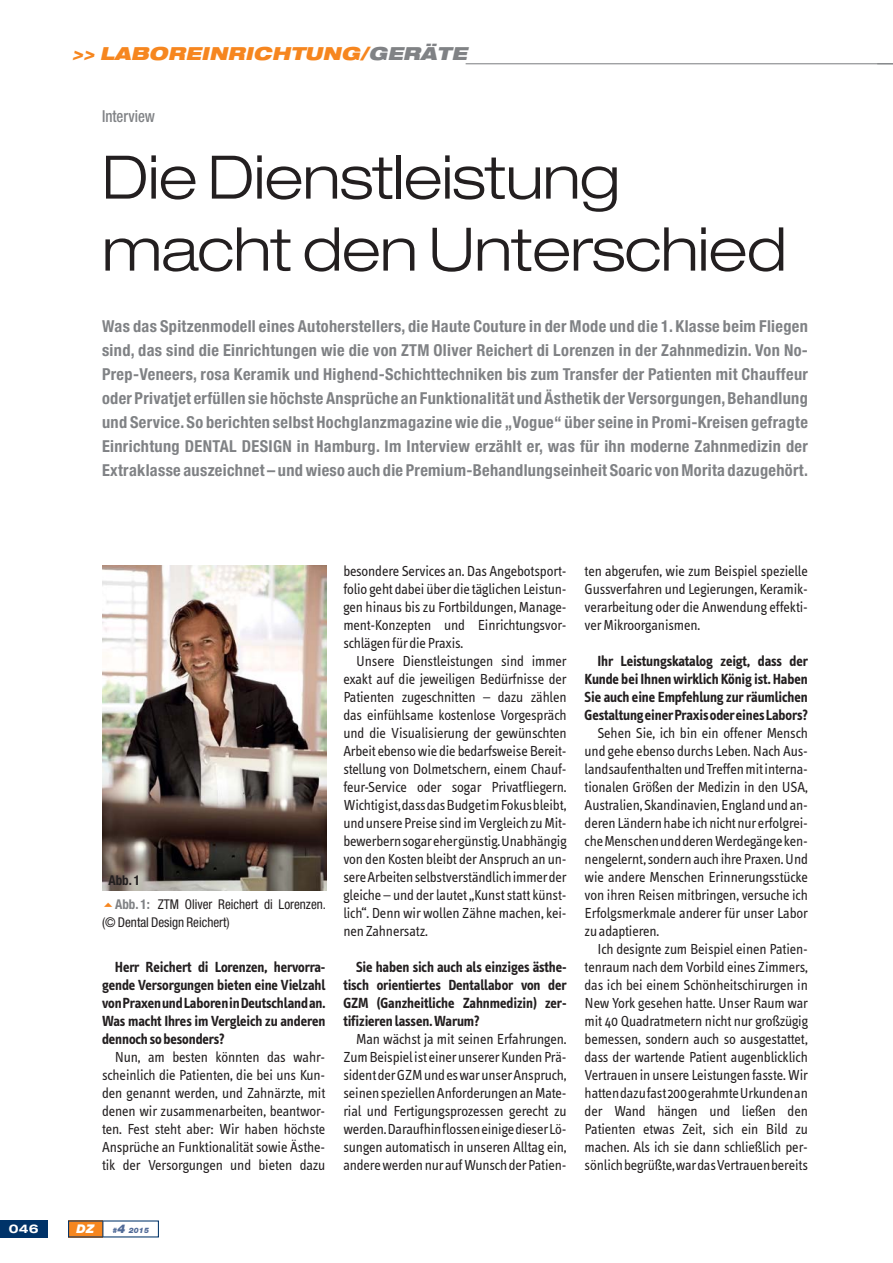
<style>
.page{position:relative;width:893px;height:1263px;background:#fff}
.page>*{position:absolute;margin:0;border:0;box-sizing:border-box;transform-origin:0 0}
.t1{font:300 expanded 60px/72px "Helvetica Neue";letter-spacing:-.01em;color:#231f20}
.t2{font:italic 900 expanded 18px "Helvetica Neue";color:#f6861f}
.t3{font:700 condensed 16.5px/24px "Helvetica Neue";letter-spacing:.02em;color:#808285;text-align:justify}
.t4{font:500 condensed 16.5px "Helvetica Neue";color:#808285;scale:.9 1}
.t5{font:15px/18px "Info Text";letter-spacing:-.01em;color:#231f20;text-align:justify}
.t6{font:700 15px/18px "Info Text";letter-spacing:-.01em;color:#231f20;text-align:justify}
.t7{font:condensed 13.5px/24px "Helvetica Neue";color:#231f20}
.t8{font:700 expanded 12px "Helvetica Neue";color:#fff}
.t9{font:italic 900 12px "Helvetica Neue";color:#fff}
.t10{font:italic 900 7.5px "Helvetica Neue";color:#516b98}
.s1{color:#808285}
.s2{font-weight:700}
.s3{font-weight:700;color:#808285}
.s4{font-size:12px}
</style>
<div class="page">
<div style="left:68px;top:1220px;width:35px;height:17px;background:#f6861f"></div>
<div style="left:0;top:1220px;width:48px;height:17px;background:#003369"></div>
<svg style="left:102px;top:1221px;width:1px;height:16px"></svg>
<hr style="left:466px;top:63px;width:427px;height:1px;background:#808285">
<img style="left:102px;top:566px;width:224px;height:324px">
<p class="t2" style="left:72px;top:45px;width:400px">&gt;&gt; LABOREINRICHTUNG/<span class="s1">GERÄTE</span></p>
<p class="t4" style="left:102px;top:111px;width:60px">Interview</p>
<h1 class="t1" style="left:102px;top:149px;width:686px">Die Dienstleistung macht den Unterschied</h1>
<p class="t3" style="left:102px;top:316px;width:707px">Was das Spitzenmodell eines Autoherstellers, die Haute Couture in der Mode und die 1. Klasse beim Fliegen sind, das sind die Einrichtungen wie die von ZTM Oliver Reichert di Lorenzen in der Zahnmedizin. Von No-Prep-Veneers, rosa Keramik und Highend-Schichttechniken bis zum Transfer der Patienten mit Chauffeur oder Privatjet erfüllen sie höchste Ansprüche an Funktionalität und Ästhetik der Versorgungen, Behandlung und Service. So berichten selbst Hochglanzmagazine wie die „Vogue“ über seine in Promi-Kreisen gefragte Einrichtung DENTAL DESIGN in Hamburg. Im Interview erzählt er, was für ihn moderne Zahnmedizin der Extraklasse auszeichnet – und wieso auch die Premium-Behandlungseinheit Soaric von Morita dazugehört.</p>
<p class="t7" style="left:115px;top:870px;width:212px;text-indent:-7px"><span class="s2">Abb. 1<br></span><span class="s3">Abb. 1:</span> ZTM Oliver Reichert di Lorenzen.</p>
<p class="t7" style="left:102px;top:912px;width:129px">(© Dental Design Reichert)</p>
<p class="t6" style="left:102px;top:959px;width:225px;text-indent:13px">Herr Reichert di Lorenzen, hervorra&shy;gende Versorgungen bieten eine Vielzahl von Praxen und Laboren in Deutschland an.<br>Was macht Ihres im Vergleich zu anderen dennoch so besonders?</p>
<p class="t5" style="left:102px;top:1049px;width:225px;text-indent:13px">Nun, am besten könnten das wahr&shy;scheinlich die Patienten, die bei uns Kun&shy;den genannt werden, und Zahnärzte, mit denen wir zusammenarbeiten, beantwor&shy;ten. Fest steht aber: Wir haben höchste Ansprüche an Funktionalität sowie Ästhe&shy;tik der Versorgungen und bieten dazu</p>
<p class="t5" style="left:343px;top:563px;width:225px">besondere Services an. Das Angebotsport&shy;folio geht dabei über die täglichen Leistun&shy;gen hinaus bis zu Fortbildungen, Manage&shy;ment-Konzepten und Einrichtungsvor&shy;schlägen für die Praxis.</p>
<p class="t5" style="left:343px;top:653px;width:225px;text-indent:13px">Unsere Dienstleistungen sind immer exakt auf die jeweiligen Bedürfnisse der Patienten zugeschnitten – dazu zählen das einfühlsame kostenlose Vorgespräch und die Visualisierung der gewünschten Arbeit ebenso wie die bedarfsweise Bereit&shy;stellung von Dolmetschern, einem Chauf&shy;feur-Service oder sogar Privatfliegern.<br>Wichtig ist, dass das Budget im Fokus bleibt, und unsere Preise sind im Vergleich zu Mit&shy;bewerbern sogar eher günstig. Unabhängig von den Kosten bleibt der Anspruch an un&shy;sere Arbeiten selbstverständlich immer der gleiche – und der lautet „Kunst statt künst&shy;lich“. Denn wir wollen Zähne machen, kei&shy;nen Zahnersatz.</p>
<p class="t6" style="left:343px;top:959px;width:225px;text-indent:13px">Sie haben sich auch als einziges ästhe&shy;tisch orientiertes Dentallabor von der GZM (Ganzheitliche Zahnmedizin) zer - tifizieren lassen. Warum?</p>
<p class="t5" style="left:343px;top:1031px;width:225px;text-indent:13px">Man wächst ja mit seinen Erfahrungen.<br>Zum Beispiel ist einer unserer Kunden Prä&shy;sident der GZM und es war unser Anspruch, seinen speziellen Anforderungen an Mate&shy;rial und Fertigungsprozessen gerecht zu werden. Daraufhin flossen einige dieser Lö&shy;sungen automatisch in unseren Alltag ein, andere werden nur auf Wunsch der Patien-</p>
<p class="t5" style="left:585px;top:563px;width:225px">ten abgerufen, wie zum Beispiel spezielle Gussverfahren und Legierungen, Keramik&shy;verarbeitung oder die Anwendung effekti&shy;ver Mikroorganismen.</p>
<p class="t6" style="left:585px;top:653px;width:225px;text-indent:13px">Ihr Leistungskatalog zeigt, dass der Kunde bei Ihnen wirklich König ist. Haben Sie auch eine Empfehlung zur räumlichen Gestaltung einer Praxis oder eines Labors?</p>
<p class="t5" style="left:585px;top:725px;width:225px;text-indent:13px">Sehen Sie, ich bin ein offener Mensch und gehe ebenso durchs Leben. Nach Aus&shy;landsaufenthalten und Treffen mit interna&shy;tionalen Größen der Medizin in den USA, Australien, Skandinavien, England und an&shy;deren Ländern habe ich nicht nur erfolgrei&shy;che Menschen und deren Werdegänge ken&shy;nengelernt, sondern auch ihre Praxen. Und wie andere Menschen Erinnerungsstücke von ihren Reisen mitbringen, versuche ich Erfolgsmerkmale anderer für unser Labor zu adaptieren.</p>
<p class="t5" style="left:585px;top:941px;width:225px;text-indent:13px">Ich designte zum Beispiel einen Patien&shy;tenraum nach dem Vorbild eines Zimmers, das ich bei einem Schönheitschirurgen in New York gesehen hatte. Unser Raum war mit 40 Quadratmetern nicht nur großzügig bemessen, sondern auch so ausgestattet, dass der wartende Patient augenblicklich Vertrauen in unsere Leistungen fasste. Wir hatten dazu fast 200 gerahmte Urkunden an der Wand hängen und ließen den Pa tienten etwas Zeit, sich ein Bild zu machen. Als ich sie dann schließlich per&shy;sönlich begrüßte, war das Vertrauen bereits</p>
<p class="t8" style="left:9px;top:1224px;width:31px">046</p>
<p class="t9" style="left:77px;top:1224px;width:19px">DZ</p>
<p class="t10" style="left:112px;top:1227px;width:38px">#<span class="s4">4</span> 2015</p>
</div>
